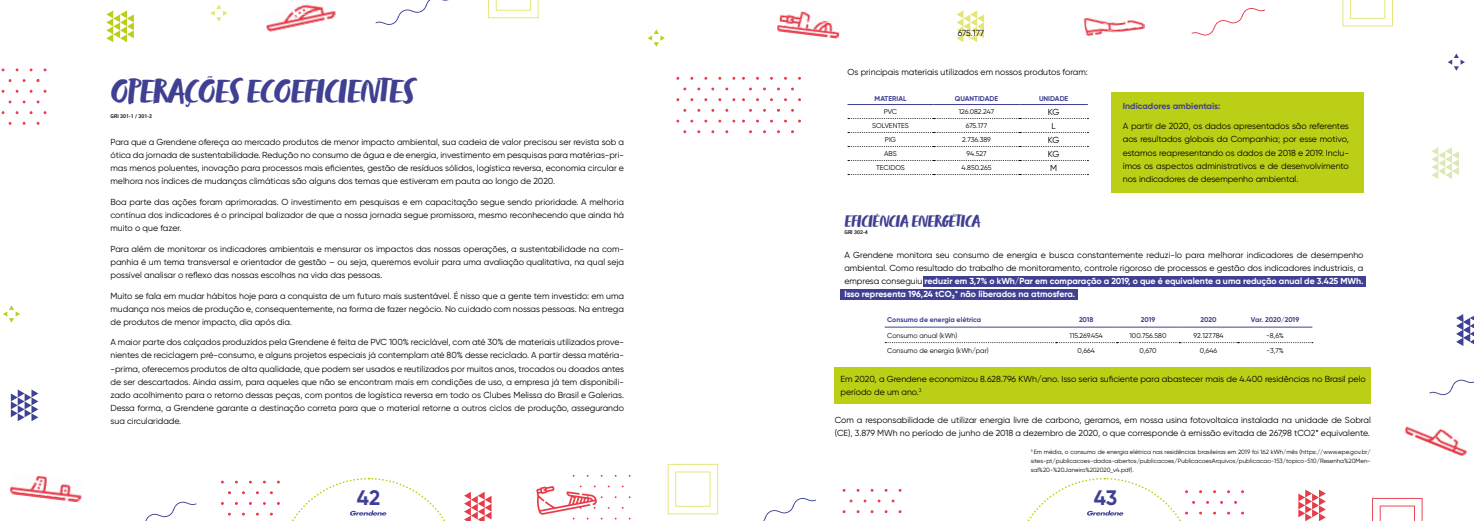
<style>
.page{position:relative;width:1474px;height:521px;background:#fff}
.page>*{position:absolute;margin:0;border:0;box-sizing:border-box;transform-origin:0 0}
.t1{font:35px "Zooja Pro";color:#404093}
.t2{font:700 21px "Gilroy";color:#404093}
.t3{font:17.5px "Zooja Pro";color:#404093}
.t4{font:8.75px/13.1px "Gilroy";color:#000;text-align:justify}
.t5{font:700 8.75px "Gilroy";color:#404093}
.t6{font:7px "Gilroy";color:#000}
.t7{font:700 7px "Gilroy";color:#404093}
.t8{font:6.12px/8.8px "Gilroy";color:#000;text-align:justify}
.t9{font:500 5.25px "Roboto";color:#000}
.s1{font-weight:700;color:#fff}
</style>
<div class="page">
<svg style="left:106px;top:10px;width:28px;height:32px"></svg>
<svg style="left:956px;top:10px;width:28px;height:32px"></svg>
<svg style="left:1431px;top:147px;width:27px;height:32px"></svg>
<svg style="left:11px;top:389px;width:27px;height:32px"></svg>
<svg style="left:1298px;top:489px;width:27px;height:32px"></svg>
<svg style="left:1456px;top:314px;width:17px;height:32px"></svg>
<svg style="left:667px;top:464px;width:51px;height:50px"></svg>
<svg style="left:488px;top:0;width:50px;height:18px"></svg>
<svg style="left:1342px;top:0;width:50px;height:26px"></svg>
<svg style="left:1372px;top:498px;width:50px;height:23px"></svg>
<svg style="left:763px;top:498px;width:53px;height:23px"></svg>
<svg style="left:375px;top:0;width:74px;height:25px"></svg>
<svg style="left:1191px;top:8px;width:74px;height:28px"></svg>
<svg style="left:1429px;top:379px;width:44px;height:16px"></svg>
<svg style="left:145px;top:502px;width:51px;height:19px"></svg>
<svg style="left:647px;top:29px;width:18px;height:18px"></svg>
<svg style="left:1448px;top:54px;width:16px;height:17px"></svg>
<svg style="left:3px;top:305px;width:17px;height:18px"></svg>
<svg style="left:210px;top:5px;width:17px;height:17px"></svg>
<img style="left:296px;top:4px;width:27px;height:4px">
<img style="left:266px;top:8px;width:70px;height:21px">
<img style="left:267px;top:17px;width:69px;height:15px">
<img style="left:780px;top:11px;width:31px;height:6px">
<img style="left:778px;top:17px;width:54px;height:8px">
<img style="left:777px;top:25px;width:62px;height:14px">
<img style="left:35px;top:476px;width:13px;height:6px">
<img style="left:10px;top:482px;width:72px;height:18px">
<img style="left:10px;top:491px;width:71px;height:12px">
<img style="left:1083px;top:17px;width:11px;height:3px">
<img style="left:1084px;top:19px;width:60px;height:10px">
<img style="left:1085px;top:26px;width:60px;height:10px">
<img style="left:1404px;top:426px;width:63px;height:30px">
<img style="left:1404px;top:432px;width:60px;height:24px">
<svg style="left:536px;top:485px;width:94px;height:34px"></svg>
<svg style="left:221px;top:477px;width:270px;height:44px"></svg>
<svg style="left:1027px;top:477px;width:216px;height:44px"></svg>
<div style="left:923px;top:277px;width:442px;height:10px;background:#404093"></div>
<div style="left:840px;top:290px;width:238px;height:10px;background:#404093"></div>
<div style="left:1110px;top:92px;width:253px;height:101px;background:#bacf15"></div>
<div style="left:834px;top:367px;width:536px;height:36px;background:#bacf15"></div>
<hr style="left:847px;top:104px;width:86px;height:1px;background:#404093">
<hr style="left:933px;top:104px;width:86px;height:1px;background:#404093">
<hr style="left:1019px;top:104px;width:68px;height:1px;background:#404093">
<svg style="left:848px;top:118px;width:240px;height:1px"></svg>
<svg style="left:848px;top:132px;width:240px;height:1px"></svg>
<svg style="left:848px;top:146px;width:240px;height:1px"></svg>
<svg style="left:848px;top:160px;width:240px;height:1px"></svg>
<svg style="left:848px;top:174px;width:240px;height:1px"></svg>
<svg style="left:885px;top:342px;width:427px;height:1px"></svg>
<hr style="left:884px;top:327px;width:171px;height:1px;background:#404093">
<hr style="left:1055px;top:327px;width:61px;height:1px;background:#404093">
<hr style="left:1116px;top:327px;width:63px;height:1px;background:#404093">
<hr style="left:1179px;top:327px;width:58px;height:1px;background:#404093">
<hr style="left:1237px;top:327px;width:75px;height:1px;background:#404093">
<h1 class="t1" style="left:110px;top:70px;width:305px">OPERAÇÕES ECOEFICIENTES</h1>
<p class="t9" style="left:110px;top:112px;width:43px">GRI 301-1 / 301-2</p>
<p class="t4" style="left:110px;top:135px;width:515px">Para que a Grendene ofereça ao mercado produtos de menor impacto ambiental, sua cadeia de valor precisou ser revista sob a ótica da jornada de sustentabilidade. Redução no consumo de água e de energia, investimento em pesquisas para matérias-pri&shy;mas menos poluentes, inovação para processos mais eficientes, gestão de resíduos sólidos, logística reversa, economia circular e melhora nos índices de mudanças climáticas são alguns dos temas que estiveram em pauta ao longo de 2020.</p>
<p class="t4" style="left:110px;top:195px;width:515px">Boa parte das ações foram aprimoradas. O investimento em pesquisas e em capacitação segue sendo prioridade. A melhoria contínua dos indicadores é o principal balizador de que a nossa jornada segue promissora, mesmo reconhecendo que ainda há muito o que fazer.</p>
<p class="t4" style="left:110px;top:242px;width:515px">Para além de monitorar os indicadores ambientais e mensurar os impactos das nossas operações, a sustentabilidade na com&shy;panhia é um tema transversal e orientador de gestão – ou seja, queremos evoluir para uma avaliação qualitativa, na qual seja possível analisar o reflexo das nossas escolhas na vida das pessoas.</p>
<p class="t4" style="left:110px;top:289px;width:515px">Muito se fala em mudar hábitos hoje para a conquista de um futuro mais sustentável. É nisso que a gente tem investido: em uma mudança nos meios de produção e, consequentemente, na forma de fazer negócio. No cuidado com nossas pessoas. Na entrega de produtos de menor impacto, dia após dia.</p>
<p class="t4" style="left:110px;top:336px;width:515px">A maior parte dos calçados produzidos pela Grendene é feita de PVC 100% reciclável, com até 30% de materiais utilizados prove&shy;nientes de reciclagem pré-consumo, e alguns projetos especiais já contemplam até 80% desse reciclado. A partir dessa matéria--prima, oferecemos produtos de alta qualidade, que podem ser usados e reutilizados por muitos anos, trocados ou doados antes de ser descartados. Ainda assim, para aqueles que não se encontram mais em condições de uso, a empresa já tem disponibili&shy;zado acolhimento para o retorno dessas peças, com pontos de logística reversa em todo os Clubes Melissa do Brasil e Galerias.<br>Dessa forma, a Grendene garante a destinação correta para que o material retorne a outros ciclos de produção, assegurando sua circularidade.</p>
<p class="t4" style="left:957px;top:26px;width:28px">675.177</p>
<p class="t4" style="left:847px;top:65px;width:242px">Os principais materiais utilizados em nossos produtos foram:</p>
<p class="t7" style="left:874px;top:94px;width:33px">MATERIAL</p>
<p class="t7" style="left:954px;top:94px;width:45px">QUANTIDADE</p>
<p class="t7" style="left:1039px;top:94px;width:31px">UNIDADE</p>
<p class="t6" style="left:883px;top:108px;width:15px">PVC</p>
<p class="t6" style="left:958px;top:108px;width:37px">126.082.247</p>
<p class="t4" style="left:1047px;top:105px;width:13px">KG</p>
<p class="t6" style="left:872px;top:122px;width:38px">SOLVENTES</p>
<p class="t6" style="left:965px;top:122px;width:23px">675.177</p>
<p class="t4" style="left:1051px;top:119px;width:6px">L</p>
<p class="t6" style="left:884px;top:136px;width:13px">PIG</p>
<p class="t6" style="left:962px;top:136px;width:30px">2.736.389</p>
<p class="t4" style="left:1047px;top:133px;width:13px">KG</p>
<p class="t6" style="left:884px;top:150px;width:14px">ABS</p>
<p class="t6" style="left:966px;top:150px;width:21px">94.527</p>
<p class="t4" style="left:1047px;top:147px;width:13px">KG</p>
<p class="t6" style="left:876px;top:164px;width:30px">TECIDOS</p>
<p class="t6" style="left:961px;top:164px;width:31px">4.850.265</p>
<p class="t4" style="left:1050px;top:161px;width:8px">M</p>
<p class="t5" style="left:1122px;top:100px;width:99px">Indicadores ambientais:</p>
<p class="t4" style="left:1122px;top:120px;width:227px">A partir de 2020, os dados apresentados são referentes aos resultados globais da Companhia; por esse motivo, estamos reapresentando os dados de 2018 e 2019. Inclu&shy;ímos os aspectos administrativos e de desenvolvimento nos indicadores de desempenho ambiental.</p>
<h3 class="t3" style="left:844px;top:210px;width:137px">EFICIÊNCIA ENERGÉTICA</h3>
<p class="t9" style="left:844px;top:229px;width:25px">GRI 302-4</p>
<p class="t4" style="left:844px;top:248px;width:520px">A Grendene monitora seu consumo de energia e busca constantemente reduzi-lo para melhorar indicadores de desempenho ambiental. Como resultado do trabalho de monitoramento, controle rigoroso de processos e gestão dos indicadores industriais, a empresa conseguiu <span class="s1">reduzir em 3,7% o kWh/Par em comparação a 2019, o que é equivalente a uma redução anual de 3.425 MWh.<br>Isso representa 196,24 tCO2* não liberados na atmosfera.</span></p>
<p class="t7" style="left:887px;top:315px;width:96px">Consumo de energia elétrica</p>
<p class="t7" style="left:1079px;top:315px;width:16px">2018</p>
<p class="t7" style="left:1140px;top:315px;width:16px">2019</p>
<p class="t7" style="left:1200px;top:315px;width:17px">2020</p>
<p class="t7" style="left:1250px;top:315px;width:50px">Var. 2020/2019</p>
<p class="t6" style="left:887px;top:331px;width:72px">Consumo anual (kWh)</p>
<p class="t6" style="left:1069px;top:331px;width:35px">115.269.454</p>
<p class="t6" style="left:1129px;top:331px;width:38px">100.756.580</p>
<p class="t6" style="left:1193px;top:331px;width:32px">92.127.784</p>
<p class="t6" style="left:1266px;top:331px;width:19px">-8,6%</p>
<p class="t6" style="left:887px;top:346px;width:103px">Consumo de energia (kWh/par)</p>
<p class="t6" style="left:1077px;top:346px;width:19px">0,664</p>
<p class="t6" style="left:1139px;top:346px;width:19px">0,670</p>
<p class="t6" style="left:1199px;top:346px;width:19px">0,646</p>
<p class="t6" style="left:1266px;top:346px;width:19px">-3,7%</p>
<p class="t4" style="left:840px;top:372px;width:527px">Em 2020, a Grendene economizou 8.628.796 KWh/ano. Isso seria suficiente para abastecer mais de 4.400 residências no Brasil pelo período de um ano.<sup>3</sup></p>
<p class="t4" style="left:834px;top:413px;width:537px">Com a responsabilidade de utilizar energia livre de carbono, geramos, em nossa usina fotovoltaica instalada na unidade de Sobral (CE), 3.879 MWh no período de junho de 2018 a dezembro de 2020, o que corresponde à emissão evitada de 267,98 tCO2* equivalente.</p>
<p class="t8" style="left:1030px;top:447px;width:341px"><sup>3</sup> Em média, o consumo de energia elétrica nas residências brasileiras em 2019 foi 162 kWh/mês (https://www.epe.gov.br/ sites-pt/publicacoes-dados-abertos/publicacoes/PublicacoesArquivos/publicacao-153/topico-510/Resenha%20Men&shy;sal%20-%20Janeiro%202020_v4.pdf).</p>
<h2 class="t2" style="left:357px;top:484px;width:25px">42</h2>
<h2 class="t2" style="left:1093px;top:484px;width:25px">43</h2>
</div>
